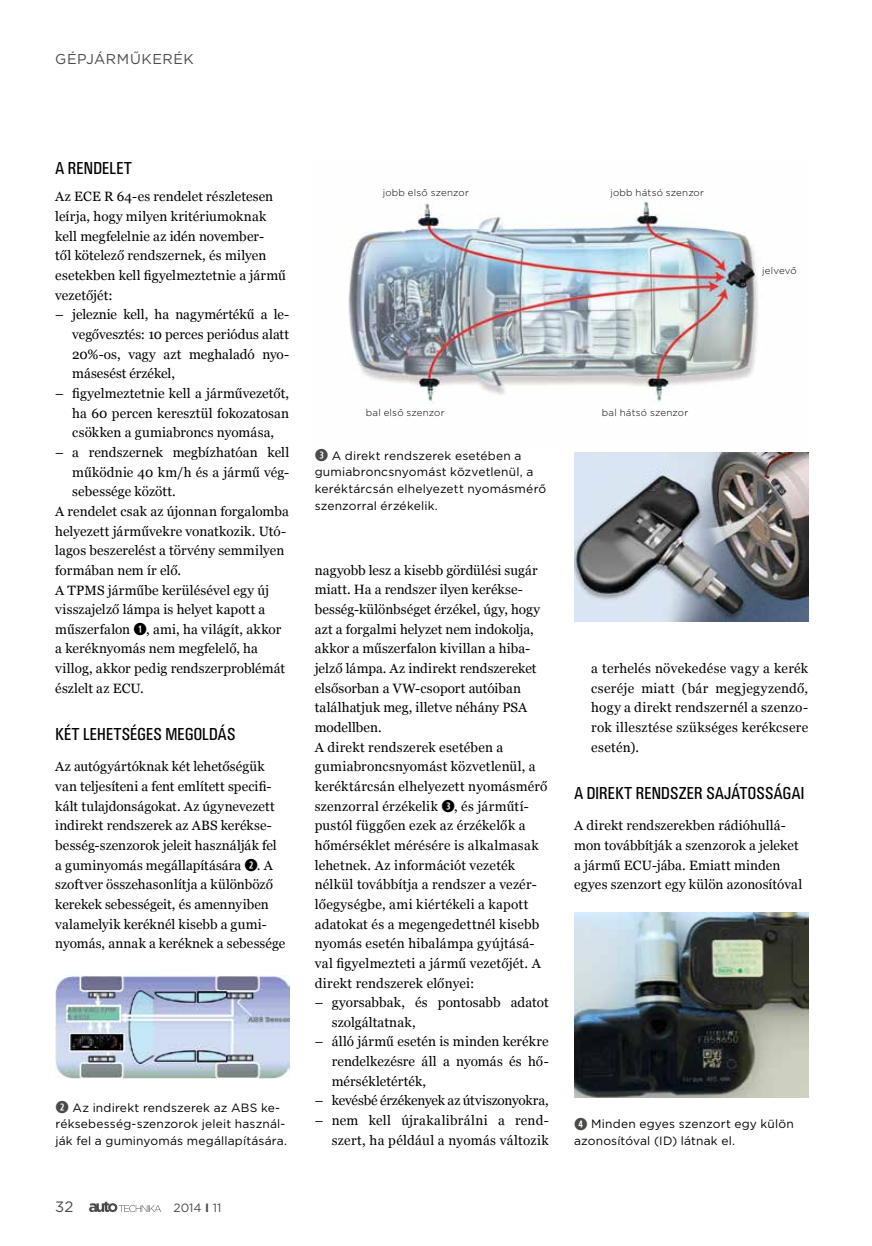
<style>
.page{position:relative;width:872px;height:1246px;background:#fff}
.page>*{position:absolute;margin:0;border:0;box-sizing:border-box;transform-origin:0 0}
.t1{font:18px "U001 Con";letter-spacing:.015em;color:#000}
.t2{font:15px "Gotham";color:#4a4a49}
.t3{font:14.25px "Gotham";letter-spacing:.04em;color:#4a4a49}
.t4{font:13.5px/19.6px "Georgia";letter-spacing:.01em;color:#000}
.t5{font:13.5px "Georgia";letter-spacing:-.02em;color:#000}
.t6{font:12px/16.5px "Gotham";letter-spacing:.015em;color:#000}
.t7{font:12px "Gotham";color:#4a4a49}
.t8{font:300 9.75px "Gotham";letter-spacing:.02em;color:#000}
.s1{font-family:"Combi Numerals Ltd";font-size:16.5px}
.s2{font-family:"Combi Numerals Ltd";font-size:16.5px;color:#4a4a49}
.s3{font-weight:700}
</style>
<div class="page">
<svg style="left:89px;top:1202px;width:72px;height:10px"></svg>
<img style="left:348px;top:199px;width:410px;height:205px">
<img style="left:574px;top:453px;width:234px;height:169px">
<img style="left:55px;top:975px;width:234px;height:104px">
<img style="left:574px;top:913px;width:234px;height:185px">
<p class="t3" style="left:55px;top:50px;width:140px">GÉPJÁRMŰKERÉK</p>
<h1 class="t1" style="left:55px;top:158px;width:78px">A RENDELET</h1>
<p class="t4" style="left:55px;top:186px;width:232px">Az ECE R 64-es rendelet részletesen leírja, hogy milyen kritériumoknak kell megfelelnie az idén november-<br>től kötelező rendszernek, és milyen esetekben kell figyelmeztetnie a jármű vezetőjét:</p>
<p class="t4" style="left:72px;top:304px;width:218px;text-align:justify;text-indent:-17px">– jeleznie kell, ha nagymértékű a le&shy;vegővesztés: 10 perces periódus alatt 20%-os, vagy azt meghaladó nyo&shy;másesést érzékel,</p>
<p class="t4" style="left:72px;top:383px;width:218px;text-align:justify;text-indent:-17px">– figyelmeztetnie kell a járművezetőt, ha 60 percen keresztül fokozatosan csökken a gumiabroncs nyomása,</p>
<p class="t4" style="left:55px;top:442px;width:235px">– a rendszernek megbízhatóan kell</p>
<p class="t4" style="left:72px;top:461px;width:218px">működnie 40 km/h és a jármű vég-</p>
<p class="t4" style="left:72px;top:481px;width:105px">sebessége között.</p>
<p class="t4" style="left:55px;top:501px;width:235px">A rendelet csak az újonnan forgalomba</p>
<p class="t4" style="left:55px;top:520px;width:232px">helyezett járművekre vonatkozik. Utó-</p>
<p class="t4" style="left:55px;top:540px;width:231px">lagos beszerelést a törvény semmilyen</p>
<p class="t4" style="left:55px;top:560px;width:127px">formában nem ír elő.</p>
<p class="t4" style="left:55px;top:579px;width:215px">A TPMS járműbe kerülésével egy új</p>
<p class="t4" style="left:55px;top:599px;width:212px">visszajelző lámpa is helyet kapott a</p>
<p class="t4" style="left:55px;top:619px;width:227px">műszerfalon <span class="s1">➊</span>, ami, ha világít, akkor</p>
<p class="t4" style="left:55px;top:638px;width:204px">a keréknyomás nem megfelelő, ha</p>
<p class="t4" style="left:55px;top:658px;width:231px">villog, akkor pedig rendszerproblémát</p>
<p class="t4" style="left:55px;top:678px;width:90px">észlelt az ECU.</p>
<h1 class="t1" style="left:55px;top:724px;width:181px">KÉT LEHETSÉGES MEGOLDÁS</h1>
<p class="t4" style="left:55px;top:756px;width:231px">Az autógyártóknak két lehetőségük van teljesíteni a fent említett specifi&shy;kált tulajdonságokat. Az úgynevezett indirekt rendszerek az ABS kerékse&shy;besség-szenzorok jeleit használják fel a guminyomás megállapítására <span class="s1">➋</span>. A szoftver összehasonlítja a különböző kerekek sebességeit, és amennyiben valamelyik keréknél kisebb a gumi&shy;nyomás, annak a keréknek a sebessége</p>
<p class="t6" style="left:55px;top:1099px;width:233px"><span class="s2">➋</span> Az indirekt rendszerek az ABS ke&shy;réksebesség-szenzorok jeleit használ&shy;ják fel a guminyomás megállapítására.</p>
<p class="t2" style="left:55px;top:1197px;width:20px">32</p>
<p class="t7" style="left:173px;top:1200px;width:49px">2014 <span class="s3">I</span> 11</p>
<p class="t8" style="left:383px;top:187px;width:88px">jobb első szenzor</p>
<p class="t8" style="left:366px;top:406px;width:80px">bal első szenzor</p>
<p class="t6" style="left:315px;top:447px;width:233px"><span class="s2">➌</span> A direkt rendszerek esetében a gumiabroncsnyomást közvetlenül, a keréktárcsán elhelyezett nyomásmérő szenzorral érzékelik.</p>
<p class="t4" style="left:315px;top:560px;width:234px">nagyobb lesz a kisebb gördülési sugár miatt. Ha a rendszer ilyen kerékse&shy;besség-különbséget érzékel, úgy, hogy azt a forgalmi helyzet nem indokolja, akkor a műszerfalon kivillan a hiba&shy;jelző lámpa. Az indirekt rendszereket elsősorban a VW-csoport autóiban találhatjuk meg, illetve néhány PSA modellben.<br>A direkt rendszerek esetében a gumiabroncsnyomást közvetlenül, a keréktárcsán elhelyezett nyomásmérő szenzorral érzékelik <span class="s1">➌</span>, és járműtí&shy;pustól függően ezek az érzékelők a hőmérséklet mérésére is alkalmasak lehetnek. Az információt vezeték nélkül továbbítja a rendszer a vezér&shy;lőegységbe, ami kiértékeli a kapott adatokat és a megengedettnél kisebb nyomás esetén hibalámpa gyújtásá&shy;val figyelmezteti a jármű vezetőjét. A direkt rendszerek előnyei:</p>
<p class="t4" style="left:332px;top:992px;width:218px;text-indent:-17px">– gyorsabbak, és pontosabb adatot szolgáltatnak,</p>
<p class="t4" style="left:332px;top:1031px;width:218px;text-align:justify;text-indent:-17px">– álló jármű esetén is minden kerékre rendelkezésre áll a nyomás és hő&shy;mérsékletérték,</p>
<p class="t5" style="left:315px;top:1091px;width:235px">– kevésbé érzékenyek az útviszonyokra,</p>
<p class="t4" style="left:315px;top:1110px;width:235px;text-align:right">– nem kell újrakalibrálni a rend&shy;szert, ha például a nyomás változik</p>
<p class="t8" style="left:610px;top:187px;width:95px">jobb hátsó szenzor</p>
<p class="t8" style="left:602px;top:406px;width:88px">bal hátsó szenzor</p>
<p class="t8" style="left:762px;top:264px;width:36px">jelvevő</p>
<p class="t4" style="left:591px;top:658px;width:218px;text-align:justify">a terhelés növekedése vagy a kerék cseréje miatt (bár megjegyzendő, hogy a direkt rendszernél a szenzo&shy;rok illesztése szükséges kerékcsere esetén).</p>
<h1 class="t1" style="left:574px;top:783px;width:232px">A DIREKT RENDSZER SAJÁTOSSÁGAI</h1>
<p class="t4" style="left:574px;top:815px;width:229px">A direkt rendszerekben rádióhullá&shy;mon továbbítják a szenzorok a jeleket a jármű ECU-jába. Emiatt minden egyes szenzort egy külön azonosítóval</p>
<p class="t6" style="left:574px;top:1115px;width:221px"><span class="s2">➍</span> Minden egyes szenzort egy külön azonosítóval (ID) látnak el.</p>
</div>
